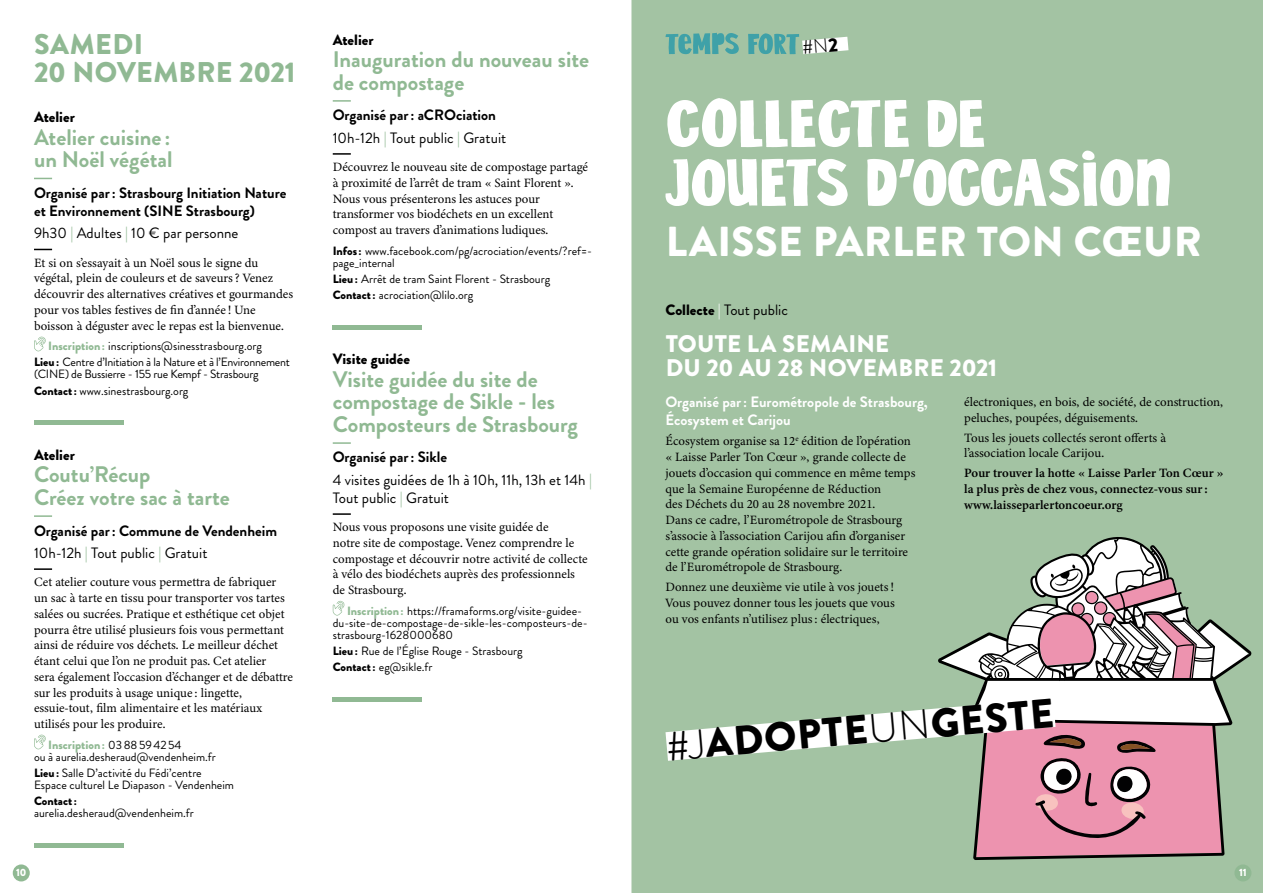
<style>
.page{position:relative;width:1263px;height:893px;background:#fff}
.page>*{position:absolute;margin:0;border:0;box-sizing:border-box;transform-origin:0 0}
.t1{font:900 41.85px "Brandon Grotesque";letter-spacing:.01em;color:#fff}
.t2{font:900 40.95px "Brandon Grotesque";color:#000}
.t3{font:900 28.5px/28.5px "Brandon Grotesque";letter-spacing:.01em;color:#90b993}
.t4{font:900 24px/24px "Brandon Grotesque";letter-spacing:.01em;color:#fff}
.t5{font:700 22.5px/22.5px "Brandon Grotesque";color:#90b993}
.t6{font:15px/22.2px "Brandon Grotesque";color:#000}
.t7{font:700 15px/18px "Brandon Grotesque";color:#000}
.t8{font:700 15px/18px "Brandon Grotesque";color:#fff}
.t9{font:900 15px "Brandon Grotesque";color:#000}
.t10{font:12.75px/15.8px "Minion Variable Concept";color:#000}
.t11{font:12px/12px "Brandon Grotesque";color:#000}
.t12{font:12px/16.2px "Brandon Grotesque";letter-spacing:-.02em;color:#000}
.t13{font:900 12px "Brandon Grotesque";color:#000}
.t14{font:900 10.5px "Brandon Grotesque";color:#fff}
.s1{color:#90b993}
.s2{font-weight:900;color:#90b993}
.s3{font-weight:900}
.s4{font-weight:400}
.s5{font-weight:400;color:#90b993}
.s6{font-weight:700}
.s7{color:#fff}
.s8{font-weight:300}
</style>
<div class="page">
<div style="left:631px;top:0;width:632px;height:893px;background:#a3c3a3"></div>
<svg style="left:938px;top:537px;width:313px;height:323px"></svg>
<svg style="left:997px;top:671px;width:6px;height:6px"></svg>
<svg style="left:1032px;top:564px;width:163px;height:114px;background:#baa6ab"></svg>
<svg style="left:665px;top:98px;width:505px;height:108px"></svg>
<svg style="left:665px;top:33px;width:74px;height:21px"></svg>
<svg style="left:665px;top:698px;width:557px;height:159px"></svg>
<svg style="left:34px;top:178px;width:18px;height:1px"></svg>
<svg style="left:34px;top:249px;width:18px;height:1px"></svg>
<svg style="left:34px;top:515px;width:18px;height:2px"></svg>
<svg style="left:34px;top:568px;width:18px;height:2px"></svg>
<svg style="left:34px;top:337px;width:12px;height:15px"></svg>
<div style="left:34px;top:420px;width:89px;height:5px;background:#90b993"></div>
<svg style="left:34px;top:735px;width:12px;height:15px"></svg>
<hr style="left:34px;top:843px;width:89px;height:4px;background:#90b993">
<svg style="left:333px;top:100px;width:18px;height:2px"></svg>
<svg style="left:333px;top:153px;width:18px;height:2px"></svg>
<svg style="left:333px;top:442px;width:18px;height:2px"></svg>
<svg style="left:333px;top:513px;width:18px;height:2px"></svg>
<hr style="left:333px;top:325px;width:89px;height:4px;background:#90b993">
<svg style="left:333px;top:601px;width:12px;height:15px"></svg>
<hr style="left:333px;top:697px;width:89px;height:4px;background:#90b993">
<div style="left:1234px;top:864px;width:17px;height:17px;background:#90b993;border-radius:50%"></div>
<div style="left:13px;top:864px;width:17px;height:17px;background:#90b993;border-radius:50%"></div>
<svg style="left:748px;top:33px;width:100px;height:21px"></svg>
<h3 class="t3" style="left:34px;top:30px;width:263px">SAMEDI<br>20 NOVEMBRE 2021</h3>
<p class="t9" style="left:34px;top:106px;width:42px">Atelier</p>
<h3 class="t5" style="left:34px;top:126px;width:140px">Atelier cuisine : un Noël végétal</h3>
<p class="t7" style="left:34px;top:184px;width:254px">Organisé par: Strasbourg Initiation Nature et Environnement (SINE Strasbourg)</p>
<p class="t6" style="left:34px;top:222px;width:206px">9h30 <span class="s1">|</span> Adultes <span class="s1">|</span> 10 € par personne</p>
<p class="t10" style="left:34px;top:255px;width:261px">Et si on s’essayait à un Noël sous le signe du végétal, plein de couleurs et de saveurs ? Venez découvrir des alternatives créatives et gourmandes pour vos tables festives de fin d’année ! Une boisson à déguster avec le repas est la bienvenue.</p>
<p class="t12" style="left:34px;top:338px;width:257px;text-indent:14px"><span class="s2">Inscription:</span> inscriptions@sinesstrasbourg.org<br><span class="s3">Lieu:</span> Centre d’Initiation à la Nature et à l’Environnement</p>
<p class="t12" style="left:34px;top:366px;width:226px">(CINE) de Bussierre - 155 rue Kempf - Strasbourg<br><span class="s3">Contact:</span> www.sinestrasbourg.org</p>
<p class="t9" style="left:34px;top:444px;width:42px">Atelier</p>
<h3 class="t5" style="left:34px;top:464px;width:197px">Coutu’Récup<br>Créez votre sac à tarte</h3>
<p class="t7" style="left:34px;top:519px;width:245px;line-height:22.2px">Organisé par: Commune de Vendenheim<br><span class="s4">10h-12h</span> <span class="s5">|</span> <span class="s4">Tout public</span> <span class="s5">|</span> <span class="s4">Gratuit</span></p>
<p class="t10" style="left:34px;top:574px;width:260px">Cet atelier couture vous permettra de fabriquer un sac à tarte en tissu pour transporter vos tartes salées ou sucrées. Pratique et esthétique cet objet pourra être utilisé plusieurs fois vous permettant ainsi de réduire vos déchets. Le meilleur déchet étant celui que l’on ne produit pas. Cet atelier<br>sera également l’occasion d’échanger et de débattre sur les produits à usage unique : lingette, essuie-tout, film alimentaire et les matériaux utilisés pour les produire.</p>
<p class="t11" style="left:34px;top:739px;width:183px;text-indent:14px"><span class="s2">Inscription:</span> 0388594254<br>ou à aurelia.desheraud@vendenheim.fr</p>
<p class="t11" style="left:34px;top:767px;width:202px"><span class="s3">Lieu:</span> Salle D’activité du Fédi’centre<br>Espace culturel Le Diapason - Vendenheim</p>
<p class="t13" style="left:34px;top:792px;width:44px">Contact:</p>
<p class="t11" style="left:34px;top:807px;width:161px">aurelia.desheraud@vendenheim.fr</p>
<p class="t9" style="left:333px;top:29px;width:42px">Atelier</p>
<h3 class="t5" style="left:333px;top:48px;width:258px">Inauguration du nouveau site de compostage</h3>
<p class="t6" style="left:333px;top:104px;width:175px"><span class="s6">Organisé par: aCROciation<br></span>10h-12h <span class="s1">|</span> Tout public <span class="s1">|</span> Gratuit</p>
<p class="t10" style="left:333px;top:159px;width:257px">Découvrez le nouveau site de compostage partagé à proximité de l’arrêt de tram « Saint Florent ».<br>Nous vous présenterons les astuces pour transformer vos biodéchets en un excellent compost au travers d’animations ludiques.</p>
<p class="t11" style="left:333px;top:245px;width:261px"><span class="s3">Infos:</span> www.facebook.com/pg/acrociation/events/?ref=- page_internal</p>
<p class="t11" style="left:333px;top:271px;width:219px;line-height:16.2px"><span class="s3">Lieu:</span> Arrêt de tram Saint Florent - Strasbourg<br><span class="s3">Contact:</span> acrociation@lilo.org</p>
<p class="t9" style="left:333px;top:348px;width:79px">Visite guidée</p>
<h3 class="t5" style="left:333px;top:368px;width:247px">Visite guidée du site de compostage de Sikle - les<br>Composteurs de Strasbourg</h3>
<p class="t6" style="left:333px;top:446px;width:261px"><span class="s6">Organisé par: Sikle<br></span>4 visites guidées de 1h à 10h, 11h, 13h et 14h <span class="s1">|</span></p>
<p class="t6" style="left:333px;top:487px;width:118px">Tout public <span class="s1">|</span> Gratuit</p>
<p class="t10" style="left:333px;top:519px;width:256px">Nous vous proposons une visite guidée de<br>notre site de compostage. Venez comprendre le compostage et découvrir notre activité de collecte à vélo des biodéchets auprès des professionnels de Strasbourg.</p>
<p class="t11" style="left:333px;top:605px;width:256px;text-indent:14px"><span class="s2">Inscription:</span> https://framaforms.org/visite-guidee&shy;du-site-de-compostage-de-sikle-les-composteurs-de&shy;strasbourg-1628000680</p>
<p class="t11" style="left:333px;top:643px;width:191px;line-height:16.2px"><span class="s3">Lieu:</span> Rue de l’Église Rouge - Strasbourg<br><span class="s3">Contact:</span> eg@sikle.fr</p>
<h1 class="t1" style="left:666px;top:212px;width:538px">LAISSE PARLER TON CŒUR</h1>
<p class="t6" style="left:665px;top:299px;width:124px"><span class="s3">Collecte</span> <span class="s7">|</span> Tout public</p>
<h3 class="t4" style="left:666px;top:332px;width:333px">TOUTE LA SEMAINE<br>DU 20 AU 28 NOVEMBRE 2021</h3>
<p class="t8" style="left:665px;top:393px;width:264px">Organisé par: Eurométropole de Strasbourg,<br>Écosystem et Carijou</p>
<p class="t10" style="left:665px;top:433px;width:251px">Écosystem organise sa 12<sup>e</sup> édition de l’opération « Laisse Parler Ton Cœur », grande collecte de jouets d’occasion qui commence en même temps que la Semaine Européenne de Réduction<br>des Déchets du 20 au 28 novembre 2021.<br>Dans ce cadre, l’Eurométropole de Strasbourg s’associe à l’association Carijou afin d’organiser cette grande opération solidaire sur le territoire de l’Eurométropole de Strasbourg.</p>
<p class="t10" style="left:665px;top:579px;width:231px;text-align:justify">Donnez une deuxième vie utile à vos jouets!<br>Vous pouvez donner tous les jouets que vous ou vos enfants n’utilisez plus: électriques,</p>
<p class="t10" style="left:964px;top:394px;width:260px">électroniques, en bois, de société, de construction, peluches, poupées, déguisements.</p>
<p class="t10" style="left:964px;top:430px;width:203px">Tous les jouets collectés seront offerts à l’association locale Carijou.</p>
<p class="t10" style="left:964px;top:465px;width:261px">Pour trouver la hotte « Laisse Parler Ton Cœur » la plus près de chez vous, connectez-vous sur: www.laisseparlertoncoeur.org</p>
<h2 class="t2" style="left:664px;top:718px;width:390px;rotate:-5deg">#<span class="s8">J</span>ADOPTE<span class="s8">UN</span>GESTE</h2>
<p class="t14" style="left:16px;top:865px;width:12px">10</p>
<p class="t14" style="left:1239px;top:865px;width:9px">11</p>
</div>
